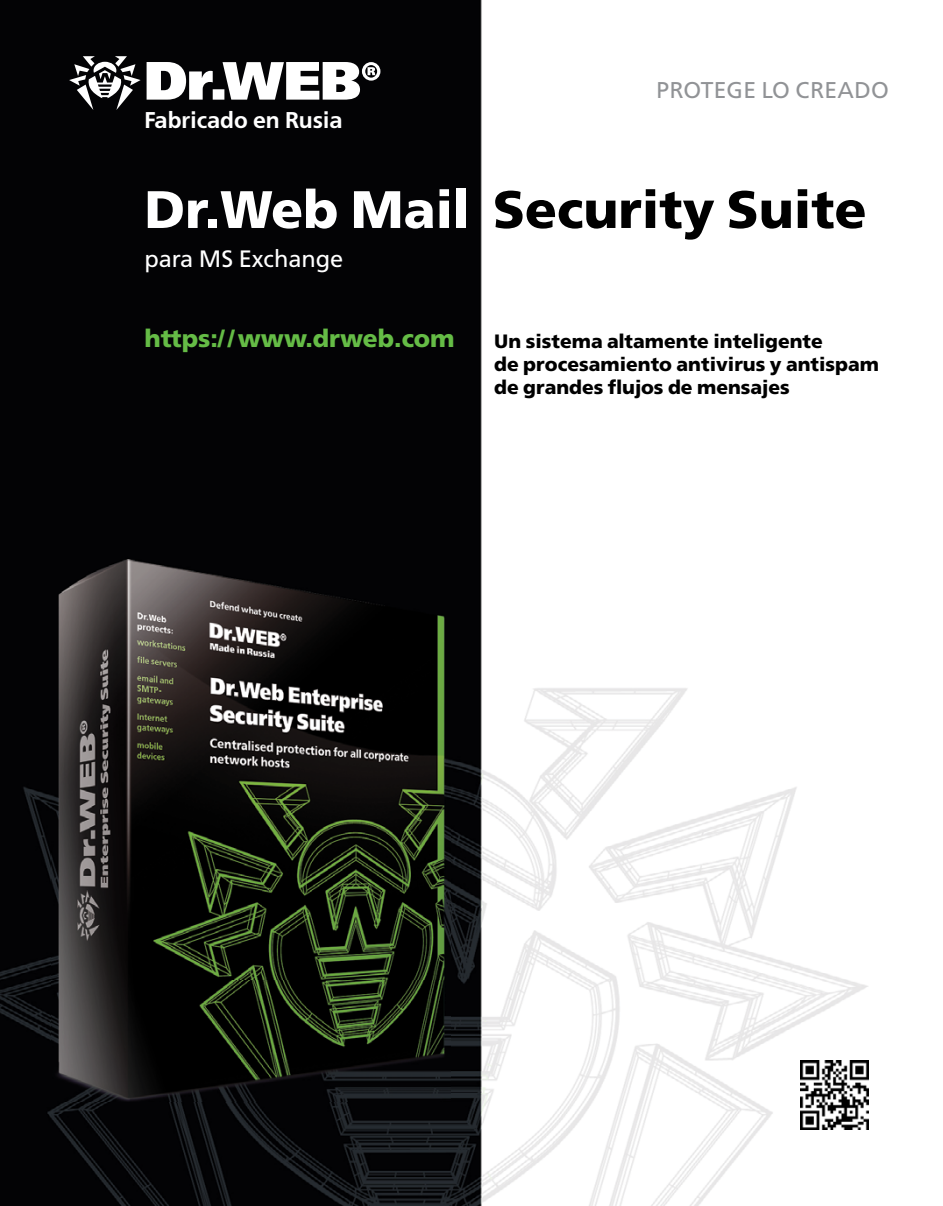
<style>
.page{position:relative;width:943px;height:1206px;background:#fff}
.page>*{position:absolute;margin:0;border:0;box-sizing:border-box;transform-origin:0 0}
.zag{font:700 52.5px "Free Set";color:#000}
.zag-2{font:700 24.5px "Free Set";color:#65bc46}
.zag-3{font:23.62px "Free Set";color:#fff}
.t1{font:600 22.75px "Free Set";color:#fff}
.t2{font:22.75px "Free Set";letter-spacing:.01em;color:#919396}
.zag-4{font:700 19.25px "Free Set";color:#000}
.s1{color:#fff}
</style>
<div class="page">
<img style="left:0;top:0;width:869px;height:1205px">
<img style="left:51px;top:559px;width:400px;height:542px">
<img style="left:800px;top:1060px;width:68px;height:69px">
<svg style="left:69px;top:56px;width:311px;height:54px"></svg>
<p class="t1" style="left:144px;top:105px;width:199px">Fabricado en Rusia</p>
<p class="t2" style="left:656px;top:75px;width:234px">PROTEGE LO CREADO</p>
<p class="zag" style="left:144px;top:173px;width:723px"><span class="s1">Dr.Web Mail</span> Security Suite</p>
<p class="zag-3" style="left:144px;top:243px;width:200px">para MS Exchange</p>
<p class="zag-2" style="left:144px;top:321px;width:312px">https://www.drweb.com</p>
<p class="zag-4" style="left:494px;top:328px;width:330px">Un sistema altamente inteligente</p>
<p class="zag-4" style="left:494px;top:351px;width:386px">de procesamiento antivirus y antispam</p>
<p class="zag-4" style="left:494px;top:374px;width:297px">de grandes flujos de mensajes</p>
</div>
